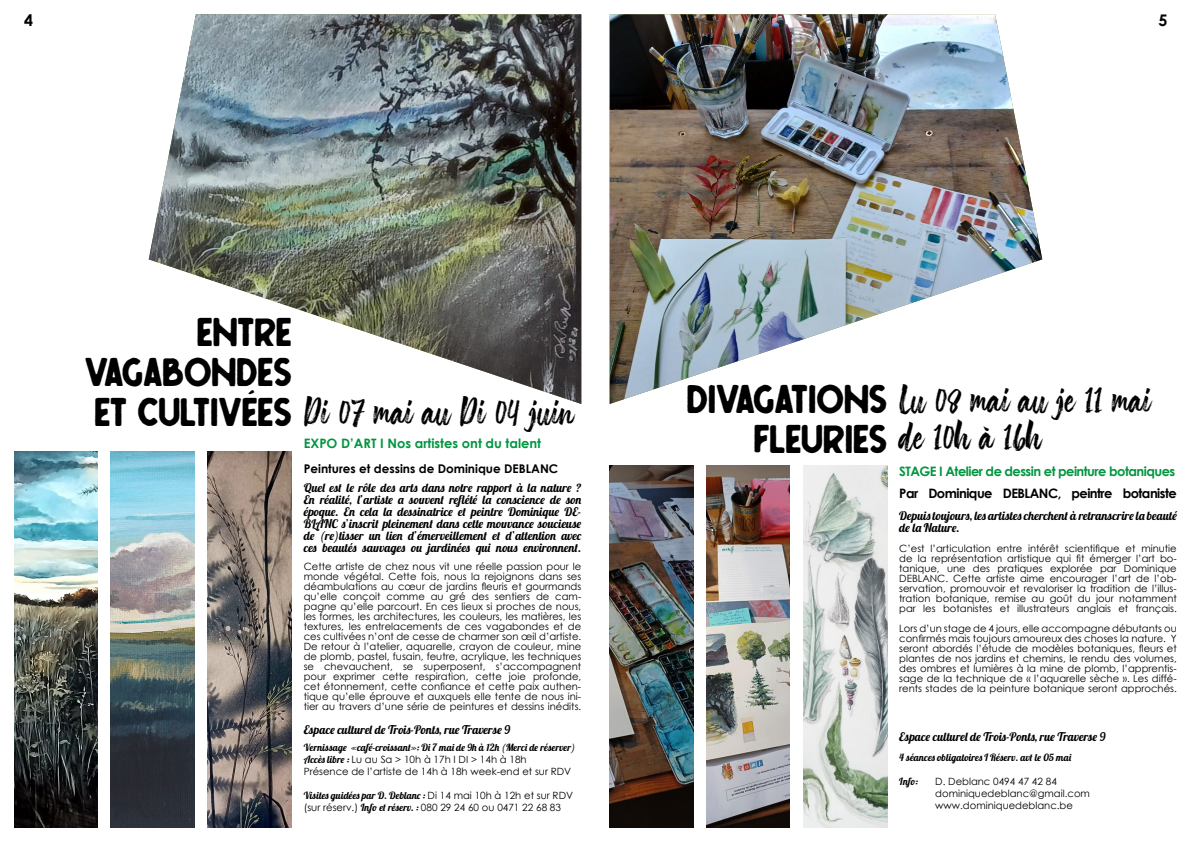
<style>
.page{position:relative;width:1191px;height:842px;background:#fff}
.page>*{position:absolute;margin:0;border:0;box-sizing:border-box;transform-origin:0 0}
.t1{font:40px/40px "Freudian Two";color:#000;text-align:justify}
.t2{font:37px "The Friday Stroke";color:#000}
.t3{font:700 16px "Century Gothic";color:#000}
.t4{font:700 13px "Century Gothic";letter-spacing:-.04em;color:#009640}
.t5{font:700 13px "Century Gothic";letter-spacing:-.04em;color:#000}
.t6{font:700 13px "Century Gothic";color:#009640}
.t7{font:12px/12px "Lobster 1.4";letter-spacing:.02em;color:#000}
.t8{font:700 12px "Century Gothic";color:#000}
.t9{font:10px/10px "Century Gothic";color:#000;text-align:justify}
.t10{font:10px "Lobster 1.4";letter-spacing:.02em;color:#000}
.s1{font-family:"Lobster 1.4"}
.s2{font-family:"Century Gothic"}
.s3{font-family:"Freudian Two";font-size:40px}
</style>
<div class="page">
<img style="left:609px;top:14px;width:433px;height:390px">
<img style="left:149px;top:14px;width:432px;height:390px">
<img style="left:803px;top:465px;width:84px;height:363px">
<img style="left:208px;top:451px;width:84px;height:377px">
<img style="left:706px;top:465px;width:84px;height:363px">
<img style="left:111px;top:451px;width:83px;height:377px">
<img style="left:609px;top:465px;width:84px;height:363px">
<img style="left:14px;top:451px;width:84px;height:377px">
<svg style="left:249px;top:389px;width:6px;height:5px"></svg>
<h3 class="t3" style="left:24px;top:8px;width:10px">4</h3>
<h3 class="t3" style="left:1158px;top:8px;width:10px">5</h3>
<h1 class="t1" style="left:85px;top:314px;width:208px;text-indent:112px">ENTRE VAGABONDES ET CULTIVEES</h1>
<h2 class="t2" style="left:304px;top:389px;width:272px">Di 07 mai au Di 04 juin</h2>
<h3 class="t6" style="left:304px;top:434px;width:239px">EXPO D’ART I Nos artistes ont du talent</h3>
<p class="t8" style="left:304px;top:459px;width:256px">Peintures et dessins de Dominique DEBLANC</p>
<p class="t7" style="left:304px;top:481px;width:279px;text-align:justify">Quel est le rôle des arts dans notre rapport à la nature ?<br>En réalité, l’artiste a souvent reflété la conscience de son époque. En cela la dessinatrice et peintre Dominique DE-BLANC s’inscrit pleinement dans cette mouvance soucieuse de (re)tisser un lien d’émerveillement et d‘attention avec ces beautés sauvages ou jardinées qui nous environnent.</p>
<p class="t9" style="left:304px;top:561px;width:279px">Cette artiste de chez nous vit une réelle passion pour le monde végétal. Cette fois, nous la rejoignons dans ses déambulations au cœur de jardins fleuris et gourmands qu’elle conçoit comme au gré des sentiers de cam&shy;pagne qu’elle parcourt. En ces lieux si proches de nous, les formes, les architectures, les couleurs, les matières, les textures, les entrelacements de ces vagabondes et de ces cultivées n’ont de cesse de charmer son œil d’artiste.<br>De retour à l’atelier, aquarelle, crayon de couleur, mine de plomb, pastel, fusain, feutre, acrylique, les techniques se chevauchent, se superposent, s’accompagnent pour exprimer cette respiration, cette joie profonde, cet étonnement, cette confiance et cette paix authen&shy;tique qu’elle éprouve et auxquels elle tente de nous ini&shy;tier au travers d’une série de peintures et dessins inédits.</p>
<p class="t7" style="left:304px;top:724px;width:208px">Espace culturel de Trois-Ponts, rue Traverse 9</p>
<p class="t10" style="left:304px;top:741px;width:273px">Vernissage «café-croissant»: Di 7 mai de 9h à 12h (Merci de réserver)</p>
<p class="t9" style="left:304px;top:753px;width:269px;line-height:12px"><span class="s1">Accès libre :</span> Lu au Sa &gt; 10h à 17h I DI &gt; 14h à 18h<br>Présence de l’artiste de 14h à 18h week-end et sur RDV</p>
<p class="t10" style="left:304px;top:789px;width:271px">Visites guidées par D. Deblanc : <span class="s2">Di 14 mai 10h à 12h et sur RDV</span></p>
<p class="t9" style="left:304px;top:802px;width:259px">(sur réserv.) <span class="s1">Info et réserv. :</span> 080 29 24 60 ou 0471 22 68 83</p>
<h2 class="t2" style="left:686px;top:377px;width:466px"><span class="s3">DIVAGATIONS</span> Lu 08 mai au je 11 mai</h2>
<h1 class="t1" style="left:753px;top:421px;width:135px">FLEURIES</h1>
<h2 class="t2" style="left:899px;top:414px;width:144px">de 10h à 16h</h2>
<h3 class="t4" style="left:899px;top:461px;width:277px">STAGE I Atelier de dessin et peinture botaniques</h3>
<h3 class="t5" style="left:899px;top:483px;width:279px">Par Dominique DEBLANC, peintre botaniste</h3>
<p class="t7" style="left:899px;top:509px;width:279px">Depuis toujours, les artistes cherchent à retranscrire la beauté de la Nature.</p>
<p class="t9" style="left:899px;top:543px;width:279px">C’est l’articulation entre intérêt scientifique et minutie de la représentation artistique qui fit émerger l’art bo&shy;tanique, une des pratiques explorée par Dominique DEBLANC. Cette artiste aime encourager l’art de l’ob&shy;servation, promouvoir et revaloriser la tradition de l’illus&shy;tration botanique, remise au goût du jour notamment par les botanistes et illustrateurs anglais et français.</p>
<p class="t9" style="left:899px;top:623px;width:279px">Lors d’un stage de 4 jours, elle accompagne débutants ou confirmés mais toujours amoureux des choses la nature. Y seront abordés l’étude de modèles botaniques, fleurs et plantes de nos jardins et chemins, le rendu des volumes, des ombres et lumières à la mine de plomb, l’apprentis&shy;sage de la technique de « l’aquarelle sèche ». Les diffé&shy;rents stades de la peinture botanique seront approchés.</p>
<p class="t7" style="left:899px;top:731px;width:208px">Espace culturel de Trois-Ponts, rue Traverse 9</p>
<p class="t10" style="left:899px;top:751px;width:173px">4 séances obligatoires I Réserv. avt le 05 mai</p>
<p class="t10" style="left:899px;top:775px;width:21px">Info:</p>
<p class="t9" style="left:935px;top:775px;width:156px;line-height:12px;text-align:left">D. Deblanc 0494 47 42 84 dominiquedeblanc@gmail.com www.dominiquedeblanc.be</p>
</div>
